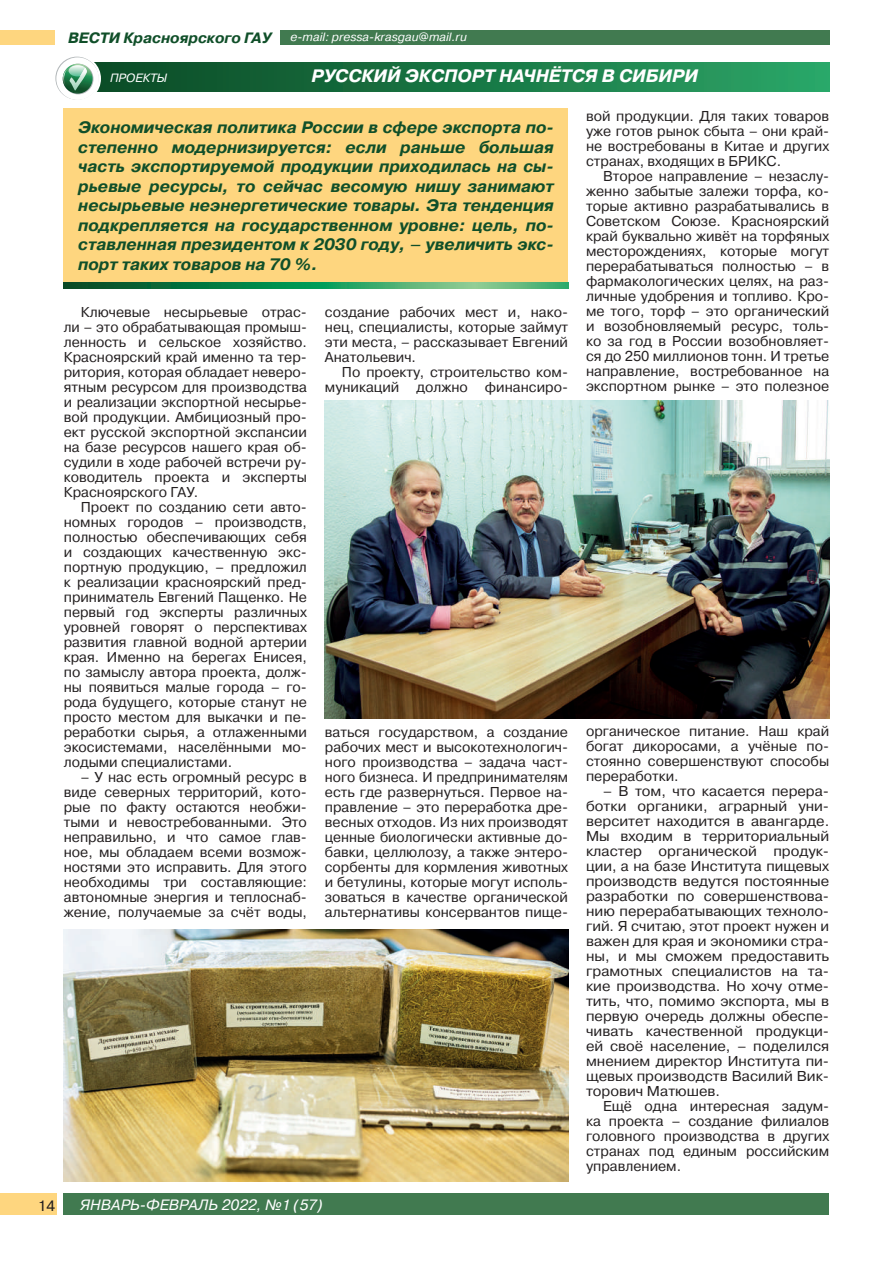
<style>
.page{position:relative;width:893px;height:1263px;background:#fff}
.page>*{position:absolute;margin:0;border:0;box-sizing:border-box;transform-origin:0 0}
.t1{font:italic 700 18px "Pragmatica C";color:#fff}
.t2{font:italic 700 16.5px/19.5px "Pragmatica WINC";color:#104f29;text-align:justify}
.t3{font:italic 15px "Pragmatica C";color:#fff}
.t4{font:italic 700 15px "Pragmatica C";color:#104f29}
.t5{font:15px "Pragmatica WINC";color:#231f20}
.t6{font:14.25px/15px "Pragmatica WINC";color:#231f20;text-align:justify}
.t7{font:14.25px/15px "Pragmatica WINC";color:#231f20;text-align:justify;scale:1.04 1}
.t8{font:italic 12px "Pragmatica C";color:#fff}
</style>
<div class="page">
<div style="left:64px;top:1194px;width:765px;height:21px;background:#417a50"></div>
<div style="left:0;top:1194px;width:56px;height:21px;background:#fed67f"></div>
<div style="left:280px;top:30px;width:549px;height:15px;background:#417a50"></div>
<div style="left:1px;top:30px;width:54px;height:15px;background:#fed67f"></div>
<div style="left:64px;top:108px;width:504px;height:176px;background:#fed67f"></div>
<svg style="left:64px;top:283px;width:504px;height:6px;background:#2c945b"></svg>
<div style="left:64px;top:63px;width:765px;height:29px;background:linear-gradient(to right,#084521,#2aa567)"></div>
<svg style="left:54px;top:55px;width:47px;height:47px"></svg>
<svg style="left:55px;top:57px;width:44px;height:43px"></svg>
<img style="left:325px;top:400px;width:504px;height:318px">
<img style="left:64px;top:929px;width:504px;height:253px">
<p class="t4" style="left:68px;top:29px;width:205px">ВЕСТИ Красноярского ГАУ</p>
<p class="t8" style="left:290px;top:31px;width:178px">e-mail: pressa-krasgau@mail.ru</p>
<p class="t8" style="left:110px;top:71px;width:59px">ПРОЕКТЫ</p>
<p class="t1" style="left:311px;top:66px;width:388px">РУССКИЙ ЭКСПОРТ НАЧНЁТСЯ В СИБИРИ</p>
<p class="t2" style="left:78px;top:118px;width:477px">Экономическая политика России в сфере экспорта по&shy;степенно модернизируется: если раньше большая часть экспортируемой продукции приходилась на сы&shy;рьевые ресурсы, то сейчас весомую нишу занимают несырьевые неэнергетические товары. Эта тенденция подкрепляется на государственном уровне: цель, по&shy;ставленная президентом к 2030 году, – увеличить экс&shy;порт таких товаров на 70 %.</p>
<p class="t6" style="left:64px;top:305px;width:245px;text-indent:17px">Ключевые несырьевые отрас&shy;ли – это обрабатывающая промыш&shy;ленность и сельское хозяйство.<br>Красноярский край именно та тер&shy;ритория, которая обладает неверо&shy;ятным ресурсом для производства и реализации экспортной несырье&shy;вой продукции. Амбициозный про&shy;ект русской экспортной экспансии на базе ресурсов нашего края об&shy;судили в ходе рабочей встречи ру&shy;ководитель проекта и эксперты Красноярского ГАУ.</p>
<p class="t6" style="left:64px;top:500px;width:245px;text-indent:17px">Проект по созданию сети авто&shy;номных городов – производств, полностью обеспечивающих себя и создающих качественную экс&shy;портную продукцию, – предложил к реализации красноярский пред&shy;приниматель Евгений Пащенко. Не первый год эксперты различных уровней говорят о перспективах развития главной водной артерии края. Именно на берегах Енисея, по замыслу автора проекта, долж&shy;ны появиться малые города – го&shy;рода будущего, которые станут не просто местом для выкачки и пе&shy;реработки сырья, а отлаженными экосистемами, населёнными мо&shy;лодыми специалистами.</p>
<p class="t6" style="left:64px;top:770px;width:245px;text-indent:17px">– У нас есть огромный ресурс в виде северных территорий, кото&shy;рые по факту остаются необжи&shy;тыми и невостребованными. Это неправильно, и что самое глав&shy;ное, мы обладаем всеми возмож&shy;ностями это исправить. Для этого необходимы три составляющие: автономные энергия и теплоснаб&shy;жение, получаемые за счёт воды,</p>
<p class="t6" style="left:325px;top:305px;width:245px">создание рабочих мест и, нако&shy;нец, специалисты, которые займут эти места, – рассказывает Евгений Анатольевич.</p>
<p class="t6" style="left:325px;top:365px;width:245px;text-align:right">По проекту, строительство ком&shy;муникаций должно финансиро-</p>
<p class="t6" style="left:325px;top:725px;width:245px">ваться государством, а создание рабочих мест и высокотехнологич&shy;ного производства – задача част&shy;ного бизнеса. И предпринимателям есть где развернуться. Первое на&shy;правление – это переработка дре&shy;весных отходов. Из них производят ценные биологически активные до&shy;бавки, целлюлозу, а также энтеро&shy;сорбенты для кормления животных и бетулины, которые могут исполь&shy;зоваться в качестве органической альтернативы консервантов пище-</p>
<p class="t5" style="left:38px;top:1197px;width:19px">14</p>
<p class="t3" style="left:80px;top:1196px;width:244px">ЯНВАРЬ-ФЕВРАЛЬ 2022, №1 (57)</p>
<p class="t6" style="left:586px;top:108px;width:245px">вой продукции. Для таких товаров уже готов рынок сбыта – они край&shy;не востребованы в Китае и других странах, входящих в БРИКС.</p>
<p class="t6" style="left:586px;top:168px;width:245px;text-indent:17px">Второе направление – незаслу&shy;женно забытые залежи торфа, ко&shy;торые активно разрабатывались в Советском Союзе. Красноярский край буквально живёт на торфяных месторождениях, которые могут перерабатываться полностью – в фармакологических целях, на раз&shy;личные удобрения и топливо. Кро&shy;ме того, торф – это органический и возобновляемый ресурс, толь&shy;ко за год в России возобновляет&shy;ся до 250 миллионов тонн. И третье направление, востребованное на экспортном рынке – это полезное</p>
<p class="t6" style="left:586px;top:723px;width:245px">органическое питание. Наш край богат дикоросами, а учёные по&shy;стоянно совершенствуют способы переработки.</p>
<p class="t7" style="left:586px;top:783px;width:235px;text-indent:17px">– В том, что касается перера&shy;ботки органики, аграрный уни&shy;верситет находится в авангарде.<br>Мы входим в территориальный кластер органической продук&shy;ции, а на базе Института пищевых производств ведутся постоянные разработки по совершенствова&shy;нию перерабатывающих техноло&shy;гий. Я считаю, этот проект нужен и важен для края и экономики стра&shy;ны, и мы сможем предоставить грамотных специалистов на та&shy;кие производства. Но хочу отме&shy;тить, что, помимо экспорта, мы в первую очередь должны обеспе&shy;чивать качественной продукци&shy;ей своё население, – поделился мнением директор Института пи&shy;щевых производств Василий Вик&shy;торович Матюшев.</p>
<p class="t6" style="left:586px;top:1098px;width:245px;text-indent:17px">Ещё одна интересная задум&shy;ка проекта – создание филиалов головного производства в других странах под единым российским управлением.</p>
</div>
